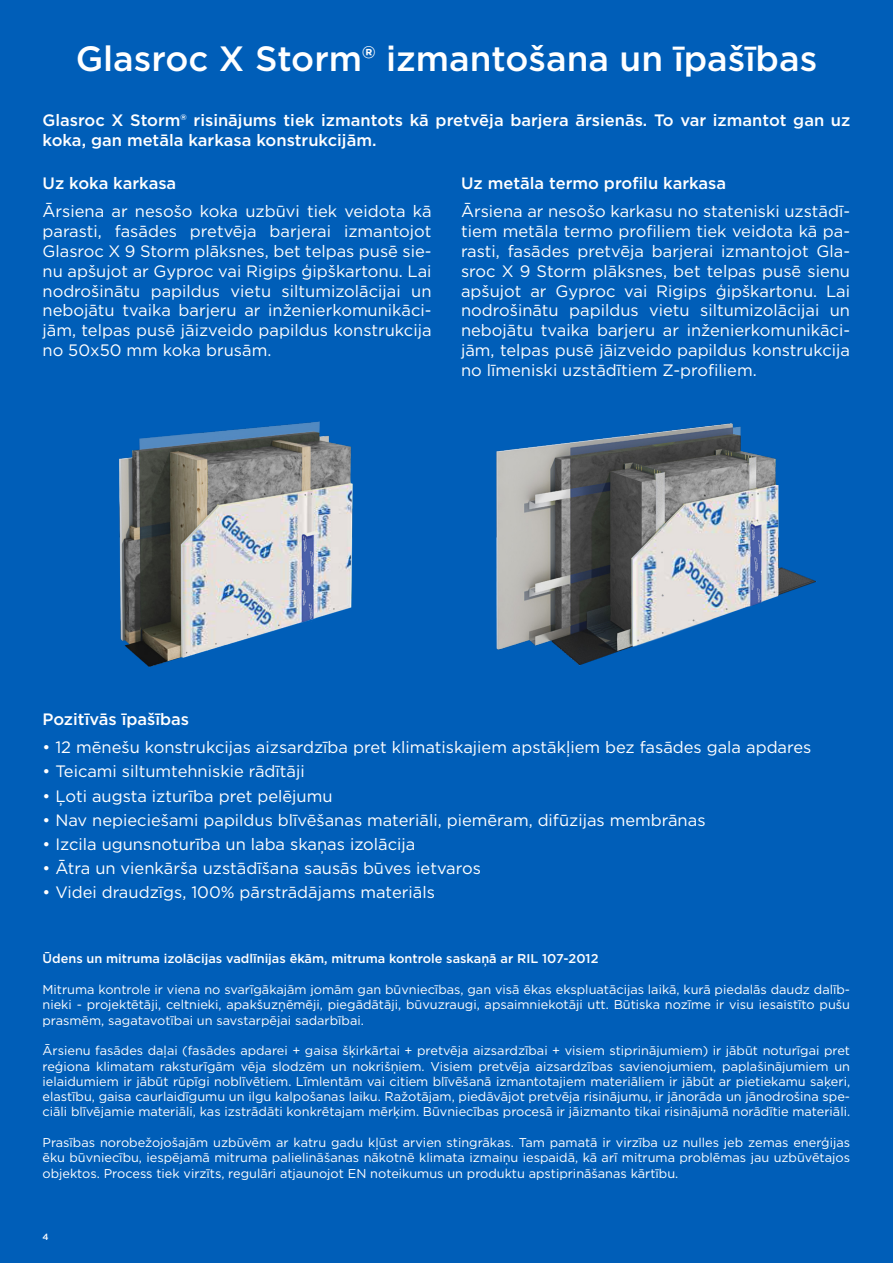
<style>
.page{position:relative;width:893px;height:1263px;background:#005eb8}
.page>*{position:absolute;margin:0;border:0;box-sizing:border-box;transform-origin:0 0}
.t1{font:500 35.1px "Gotham";color:#fff}
.t2{font:16.5px/19.8px "Gotham";color:#fff;text-align:justify}
.t3{font:500 16.5px/19.8px "Gotham";color:#fff}
.t4{font:12.75px/15.3px "Gotham";color:#fff;text-align:justify}
.t5{font:500 12.75px "Gotham";color:#fff}
.t6{font:500 9px "Gotham";color:#fff}
</style>
<div class="page">
<img style="left:119px;top:421px;width:234px;height:246px">
<img style="left:496px;top:423px;width:320px;height:243px">
<p class="t1" style="left:76px;top:35px;width:743px">Glasroc X Storm® izmantošana un īpašības</p>
<p class="t3" style="left:43px;top:110px;width:809px">Glasroc X Storm® risinājums tiek izmantots kā pretvēja barjera ārsienās. To var izmantot gan uz koka, gan metāla karkasa konstrukcijām.</p>
<p class="t3" style="left:43px;top:173px;width:135px">Uz koka karkasa</p>
<p class="t2" style="left:43px;top:201px;width:391px">Ārsiena ar nesošo koka uzbūvi tiek veidota kā parasti, fasādes pretvēja barjerai izmantojot Glasroc X 9 Storm plāksnes, bet telpas pusē sie&shy;nu apšujot ar Gyproc vai Rigips ģipškartonu. Lai nodrošinātu papildus vietu siltumizolācijai un nebojātu tvaika barjeru ar inženierkomunikāci&shy;jām, telpas pusē jāizveido papildus konstrukcija no 50x50 mm koka brusām.</p>
<p class="t3" style="left:461px;top:173px;width:267px">Uz metāla termo profilu karkasa</p>
<p class="t2" style="left:461px;top:201px;width:391px">Ārsiena ar nesošo karkasu no stateniski uzstādī&shy;tiem metāla termo profiliem tiek veidota kā pa&shy;rasti, fasādes pretvēja barjerai izmantojot Gla&shy;sroc X 9 Storm plāksnes, bet telpas pusē sienu apšujot ar Gyproc vai Rigips ģipškartonu. Lai nodrošinātu papildus vietu siltumizolācijai un nebojātu tvaika barjeru ar inženierkomunikāci&shy;jām, telpas pusē jāizveido papildus konstrukcija no līmeniski uzstādītiem Z-profiliem.</p>
<p class="t3" style="left:43px;top:709px;width:148px">Pozitīvās īpašības</p>
<p class="t2" style="left:43px;top:737px;width:770px">• 12 mēnešu konstrukcijas aizsardzība pret klimatiskajiem apstākļiem bez fasādes gala apdares</p>
<p class="t2" style="left:43px;top:761px;width:264px">• Teicami siltumtehniskie rādītāji</p>
<p class="t2" style="left:43px;top:785px;width:292px">• Ļoti augsta izturība pret pelējumu</p>
<p class="t2" style="left:43px;top:809px;width:664px">• Nav nepieciešami papildus blīvēšanas materiāli, piemēram, difūzijas membrānas</p>
<p class="t2" style="left:43px;top:833px;width:374px">• Izcila ugunsnoturība un laba skaņas izolācija</p>
<p class="t2" style="left:43px;top:857px;width:440px">• Ātra un vienkārša uzstādīšana sausās būves ietvaros</p>
<p class="t2" style="left:43px;top:882px;width:394px">• Videi draudzīgs, 100% pārstrādājams materiāls</p>
<p class="t5" style="left:43px;top:950px;width:557px">Ūdens un mitruma izolācijas vadlīnijas ēkām, mitruma kontrole saskaņā ar RIL 107-2012</p>
<p class="t4" style="left:43px;top:982px;width:809px">Mitruma kontrole ir viena no svarīgākajām jomām gan būvniecības, gan visā ēkas ekspluatācijas laikā, kurā piedalās daudz dalīb&shy;nieki - projektētāji, celtnieki, apakšuzņēmēji, piegādātāji, būvuzraugi, apsaimniekotāji utt. Būtiska nozīme ir visu iesaistīto pušu prasmēm, sagatavotībai un savstarpējai sadarbībai.</p>
<p class="t4" style="left:43px;top:1043px;width:809px">Ārsienu fasādes daļai (fasādes apdarei + gaisa šķirkārtai + pretvēja aizsardzībai + visiem stiprinājumiem) ir jābūt noturīgai pret reģiona klimatam raksturīgām vēja slodzēm un nokrišņiem. Visiem pretvēja aizsardzības savienojumiem, paplašinājumiem un ielaidumiem ir jābūt rūpīgi noblīvētiem. Līmlentām vai citiem blīvēšanā izmantotajiem materiāliem ir jābūt ar pietiekamu saķeri, elastību, gaisa caurlaidīgumu un ilgu kalpošanas laiku. Ražotājam, piedāvājot pretvēja risinājumu, ir jānorāda un jānodrošina spe&shy;ciāli blīvējamie materiāli, kas izstrādāti konkrētajam mērķim. Būvniecības procesā ir jāizmanto tikai risinājumā norādītie materiāli.</p>
<p class="t4" style="left:43px;top:1135px;width:809px">Prasības norobežojošajām uzbūvēm ar katru gadu kļūst arvien stingrākas. Tam pamatā ir virzība uz nulles jeb zemas enerģijas ēku būvniecību, iespējamā mitruma palielināšanas nākotnē klimata izmaiņu iespaidā, kā arī mitruma problēmas jau uzbūvētajos objektos. Process tiek virzīts, regulāri atjaunojot EN noteikumus un produktu apstiprināšanas kārtību.</p>
<p class="t6" style="left:43px;top:1231px;width:8px">4</p>
</div>
